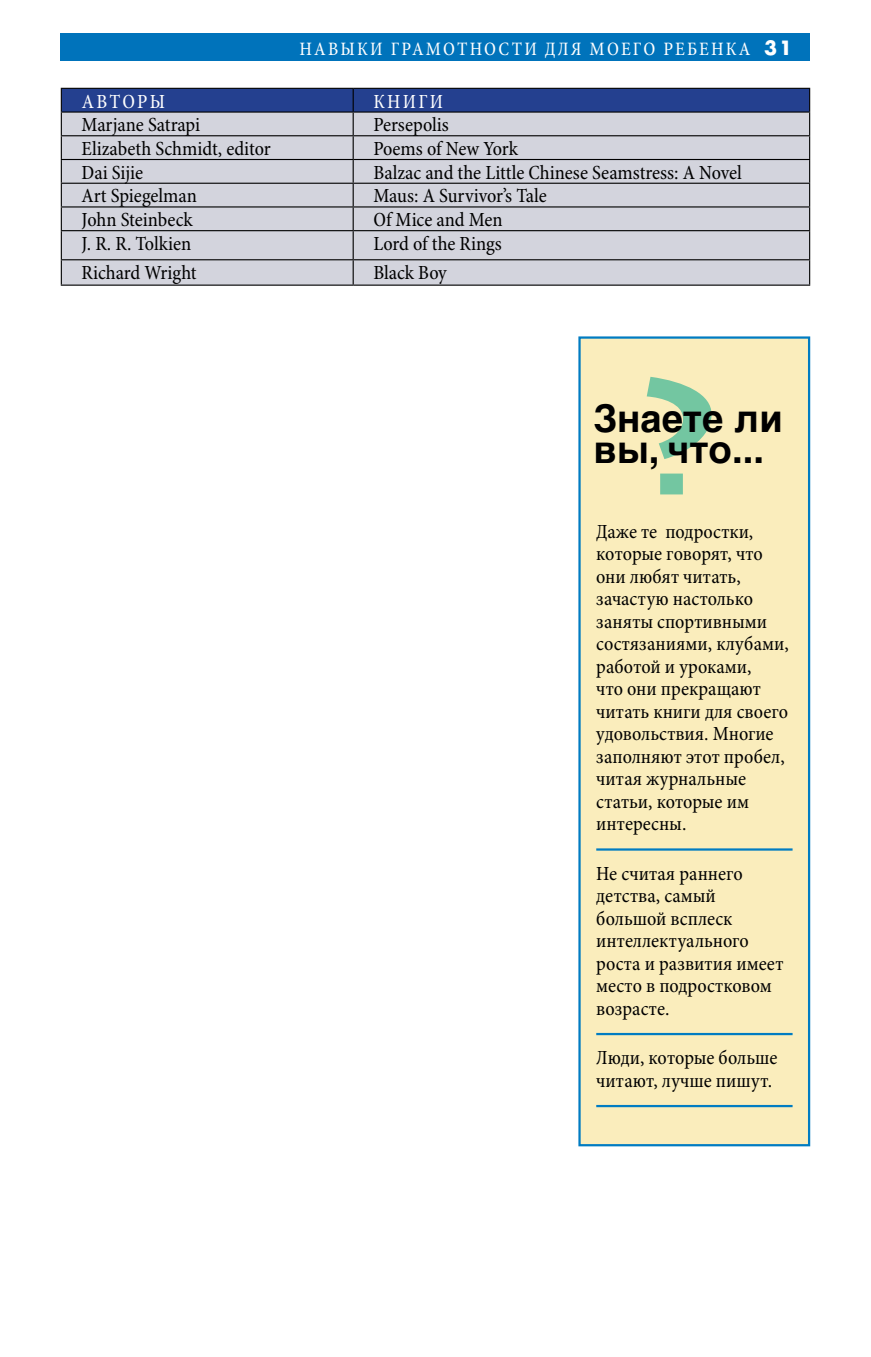
<style>
.page{position:relative;width:871px;height:1357px;background:#fff}
.page>*{position:absolute;margin:0;border:0;box-sizing:border-box;transform-origin:0 0}
.t1{font:700 162px "Lithos Pro";color:#73c6a1}
.t2{font:700 38.25px/31.5px "Helvetica Cyr";color:#000}
.t3{font:condensed 20.25px/22.5px "Minion Pro";color:#000}
.t4{font:condensed 20.25px "Minion Pro";color:#fff}
.t5{font:condensed 19.12px "Minion Pro";letter-spacing:.11em;color:#fff}
.s1{font-family:"Futura";font-weight:700;font-stretch:normal}
</style>
<div class="page">
<svg style="left:61px;top:88px;width:749px;height:197px;background:#b4b8c8"></svg>
<hr style="left:61px;top:285px;width:292px;height:1px;background:#000">
<hr style="left:353px;top:285px;width:457px;height:1px;background:#000">
<div style="left:61px;top:34px;width:749px;height:27px;background:#0073bb"></div>
<div style="left:579px;top:338px;width:230px;height:807px;background:#faedbc"></div>
<div style="left:578px;top:336px;width:232px;height:810px;border:2px solid #007cc2"></div>
<hr style="left:596px;top:848px;width:196px;height:2px;background:#007cc2">
<hr style="left:596px;top:1033px;width:196px;height:2px;background:#007cc2">
<hr style="left:596px;top:1105px;width:196px;height:2px;background:#007cc2">
<p class="t5" style="left:299px;top:37px;width:494px">НАВЫКИ ГРАМОТНОСТИ ДЛЯ МОЕГО РЕБЕНКА <span class="s1">31</span></p>
<p class="t4" style="left:82px;top:89px;width:30px">Авторы</p>
<p class="t4" style="left:373px;top:89px;width:68px">Книги</p>
<p class="t3" style="left:82px;top:114px;width:120px">Marjane Satrapi</p>
<p class="t3" style="left:373px;top:114px;width:77px">Persepolis</p>
<p class="t3" style="left:82px;top:138px;width:191px">Elizabeth Schmidt, editor</p>
<p class="t3" style="left:373px;top:138px;width:146px">Poems of New York</p>
<p class="t3" style="left:82px;top:162px;width:63px">Dai Sijie</p>
<p class="t3" style="left:373px;top:162px;width:370px">Balzac and the Little Chinese Seamstress: A Novel</p>
<p class="t3" style="left:82px;top:186px;width:117px">Art Spiegelman</p>
<p class="t3" style="left:373px;top:186px;width:175px">Maus: A Survivor’s Tale</p>
<p class="t3" style="left:82px;top:209px;width:113px">John Steinbeck</p>
<p class="t3" style="left:373px;top:209px;width:131px">Of Mice and Men</p>
<p class="t3" style="left:82px;top:233px;width:111px">J. R. R. Tolkien</p>
<p class="t3" style="left:373px;top:233px;width:130px">Lord of the Rings</p>
<p class="t3" style="left:82px;top:262px;width:117px">Richard Wright</p>
<p class="t3" style="left:373px;top:262px;width:75px">Black Boy</p>
<h1 class="t1" style="left:641px;top:341px;width:81px">?</h1>
<h2 class="t2" style="left:593px;top:402px;width:191px">Знаете ли вы, что...</h2>
<p class="t3" style="left:596px;top:521px;width:194px">Даже те подростки, которые говорят, что они любят читать, зачастую настолько заняты спортивными состязаниями, клубами, работой и уроками,<br>что они прекращают читать книги для своего удовольствия. Многие заполняют этот пробел, читая журнальные статьи, которые им интересны.</p>
<p class="t3" style="left:596px;top:863px;width:189px">Не считая раннего детства, самый большой всплеск интеллектуального роста и развития имеет место в подростковом возрасте.</p>
<p class="t3" style="left:596px;top:1047px;width:183px">Люди, которые больше читают, лучше пишут.</p>
</div>
